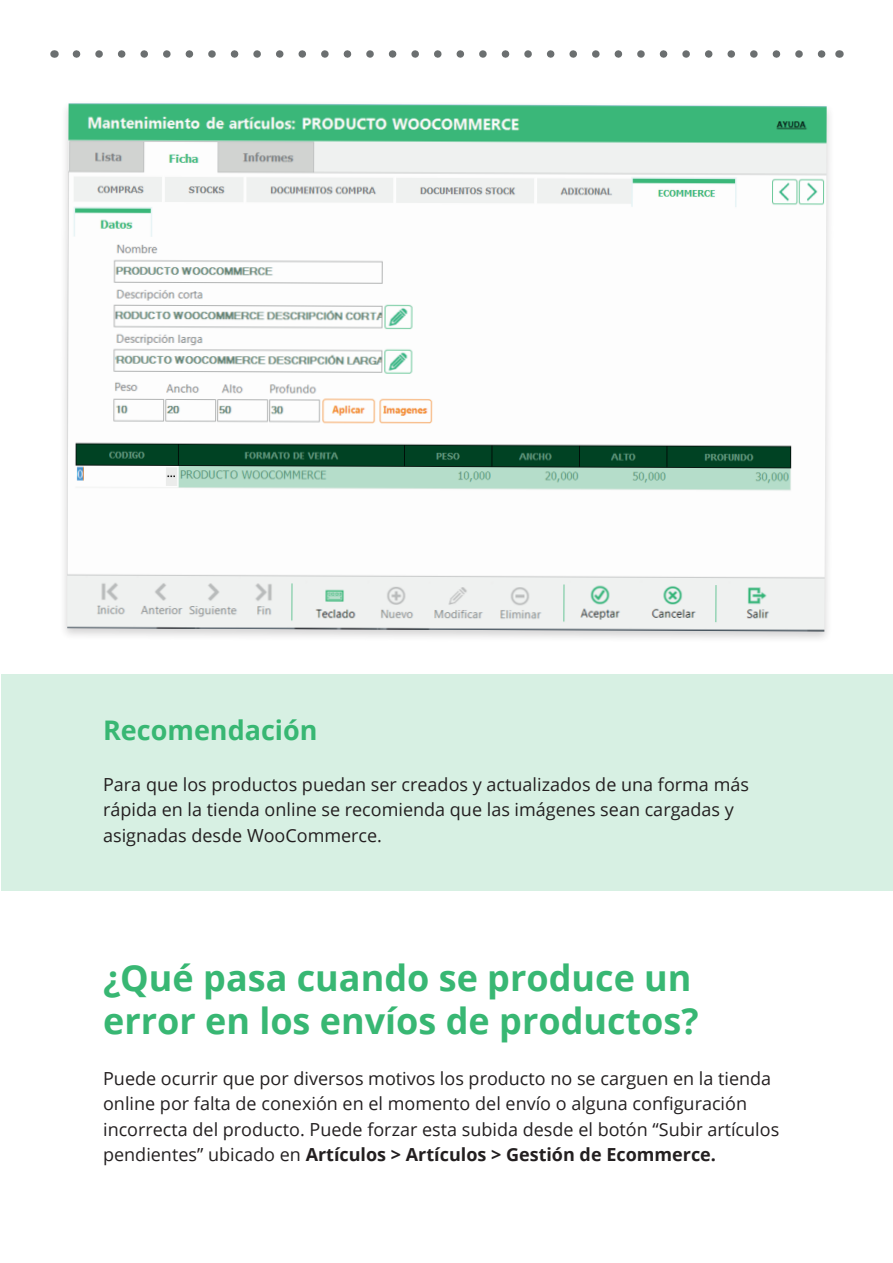
<style>
.page{position:relative;width:893px;height:1263px;background:#fff}
.page>*{position:absolute;margin:0;border:0;box-sizing:border-box;transform-origin:0 0}
.t1{font:700 36px/43.2px "Open Sans";color:#38b773}
.t2{font:700 27px "Open Sans";color:#38b773}
.t3{font:18px/25.5px "Open Sans";color:#231f20}
.s1{font-weight:700}
</style>
<div class="page">
<div style="left:1px;top:674px;width:891px;height:217px;background:#d7f0e3"></div>
<svg style="left:76px;top:50px;width:750px;height:8px"></svg>
<div style="left:59px;top:99px;width:776px;height:545px;background:#231f20;opacity:.2"></div>
<img style="left:67px;top:103px;width:760px;height:528px">
<h2 class="t2" style="left:103px;top:711px;width:216px">Recomendación</h2>
<p class="t3" style="left:103px;top:771px;width:647px">Para que los productos puedan ser creados y actualizados de una forma más rápida en la tienda online se recomienda que las imágenes sean cargadas y asignadas desde WooCommerce.</p>
<h1 class="t1" style="left:103px;top:955px;width:597px">¿Qué pasa cuando se produce un error en los envíos de productos?</h1>
<p class="t3" style="left:103px;top:1065px;width:678px">Puede ocurrir que por diversos motivos los producto no se carguen en la tienda online por falta de conexión en el momento del envío o alguna configuración incorrecta del producto. Puede forzar esta subida desde el botón “Subir artículos pendientes” ubicado en <span class="s1">Artículos &gt; Artículos &gt; Gestión de Ecommerce.</span></p>
</div>
